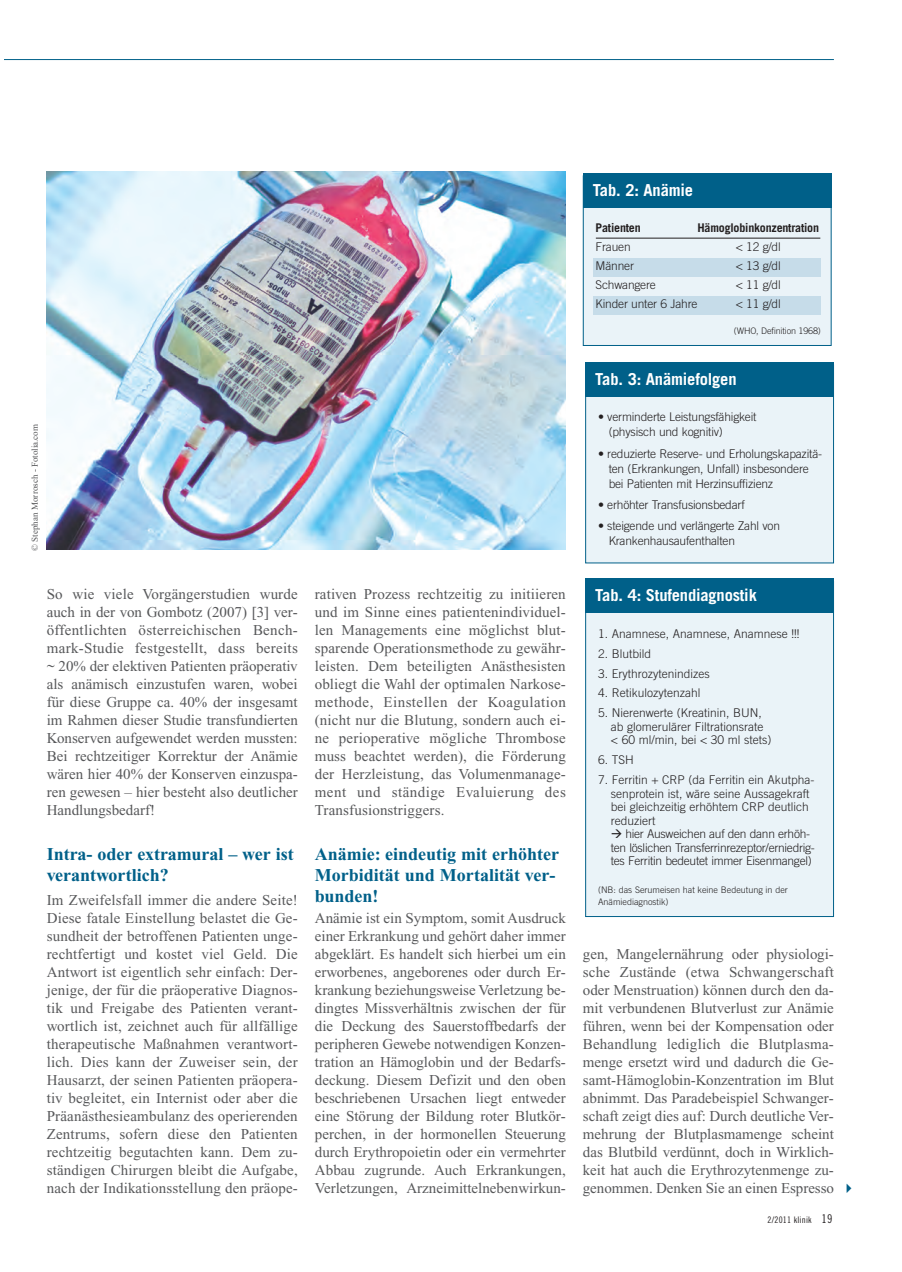
<style>
.page{position:relative;width:902px;height:1272px;background:#fff}
.page>*{position:absolute;margin:0;border:0;box-sizing:border-box;transform-origin:0 0}
.t1{font:700 18px/21px "Times";color:#006089}
.t2{font:700 16.5px "Trade Gothic";letter-spacing:-.01em;color:#fff}
.t3{font:15px/18px "Times";color:#57585a;text-align:justify}
.t4{font:300 12px/18.9px "Trade Gothic";letter-spacing:-.015em;color:#231f20}
.t5{font:300 9px/12px "Trade Gothic";color:#231f20}
.t6{font:9px "Times";color:#57585a}
.t7{font:9px "Trade Gothic Cond Eighteen";letter-spacing:.02em;color:#231f20}
.s1{font-weight:700}
.s2{color:#006089}
.s3{font-size:12px}
</style>
<div class="page">
<hr style="left:4px;top:59px;width:829px;height:1px;background:#006089">
<img style="left:47px;top:171px;width:519px;height:379px">
<div style="left:583px;top:176px;width:247px;height:169px;background:#eaf3f8"></div>
<div style="left:583px;top:175px;width:248px;height:171px;border:1px solid #006089"></div>
<div style="left:593px;top:258px;width:227px;height:19px;background:#c6dce9"></div>
<div style="left:593px;top:296px;width:227px;height:18px;background:#c6dce9"></div>
<div style="left:583px;top:173px;width:248px;height:34px;background:#006089"></div>
<hr style="left:595px;top:238px;width:225px;height:1px;background:#231f20">
<div style="left:586px;top:365px;width:247px;height:197px;background:#eaf3f8"></div>
<div style="left:585px;top:362px;width:248px;height:34px;background:#006089"></div>
<div style="left:586px;top:582px;width:247px;height:334px;background:#eaf3f8"></div>
<div style="left:585px;top:581px;width:248px;height:335px;border:1px solid #006089"></div>
<div style="left:585px;top:579px;width:248px;height:34px;background:#006089"></div>
<p class="t6" style="left:32px;top:551px;width:128px;rotate:-90deg">© Stephan Morrosch - Fotolia.com</p>
<p class="t3" style="left:47px;top:586px;width:252px">So wie viele Vorgängerstudien wurde auch in der von Gombotz (2007) [3] ver&shy;öffentlichten österreichischen Bench&shy;mark-Studie festgestellt, dass bereits ~ 20% der elektiven Patienten präoperativ als anämisch einzustufen waren, wobei für diese Gruppe ca. 40% der insgesamt im Rahmen dieser Studie transfundierten Konserven aufgewendet werden mussten:<br>Bei rechtzeitiger Korrektur der Anämie wären hier 40% der Konserven einzuspa&shy;ren gewesen – hier besteht also deutlicher Handlungsbedarf!</p>
<p class="t1" style="left:47px;top:845px;width:248px">Intra- oder extramural – wer ist verantwortlich?</p>
<p class="t3" style="left:47px;top:892px;width:252px">Im Zweifelsfall immer die andere Seite!<br>Diese fatale Einstellung belastet die Ge&shy;sundheit der betroffenen Patienten unge&shy;rechtfertigt und kostet viel Geld. Die Antwort ist eigentlich sehr einfach: Der&shy;jenige, der für die präoperative Diagnos&shy;tik und Freigabe des Patienten verant&shy;wortlich ist, zeichnet auch für allfällige therapeutische Maßnahmen verantwort&shy;lich. Dies kann der Zuweiser sein, der Hausarzt, der seinen Patienten präopera&shy;tiv begleitet, ein Internist oder aber die Präanästhesieambulanz des operierenden Zentrums, sofern diese den Patienten rechtzeitig begutachten kann. Dem zu&shy;ständigen Chirurgen bleibt die Aufgabe, nach der Indikationsstellung den präope-</p>
<p class="t3" style="left:315px;top:586px;width:252px">rativen Prozess rechtzeitig zu initiieren und im Sinne eines patientenindividuel&shy;len Managements eine möglichst blut&shy;sparende Operationsmethode zu gewähr&shy;leisten. Dem beteiligten Anästhesisten obliegt die Wahl der optimalen Narkose&shy;methode, Einstellen der Koagulation (nicht nur die Blutung, sondern auch ei&shy;ne perioperative mögliche Thrombose muss beachtet werden), die Förderung der Herzleistung, das Volumenmanage&shy;ment und ständige Evaluierung des Transfusionstriggers.</p>
<p class="t1" style="left:315px;top:845px;width:246px">Anämie: eindeutig mit erhöhter<br>Morbidität und Mortalität ver&shy;bunden!</p>
<p class="t3" style="left:315px;top:910px;width:252px">Anämie ist ein Symptom, somit Ausdruck einer Erkrankung und gehört daher immer abgeklärt. Es handelt sich hierbei um ein erworbenes, angeborenes oder durch Er&shy;krankung beziehungsweise Verletzung be&shy;dingtes Missverhältnis zwischen der für die Deckung des Sauerstoffbedarfs der peripheren Gewebe notwendigen Konzen&shy;tration an Hämoglobin und der Bedarfs&shy;deckung. Diesem Defizit und den oben beschriebenen Ursachen liegt entweder eine Störung der Bildung roter Blutkör&shy;perchen, in der hormonellen Steuerung durch Erythropoietin oder ein vermehrter Abbau zugrunde. Auch Erkrankungen, Verletzungen, Arzneimittelnebenwirkun-</p>
<p class="t2" style="left:592px;top:184px;width:102px">Tab. 2: Anämie</p>
<p class="t4" style="left:595px;top:219px;width:103px"><span class="s1">Patienten<br></span>Frauen<br>Männer<br>Schwangere<br>Kinder unter 6 Jahre</p>
<p class="t4" style="left:697px;top:219px;width:123px;text-align:center"><span class="s1">Hämoglobinkonzentration </span>&lt; 12 g/dl<br>&lt; 13 g/dl<br>&lt; 11 g/dl<br>&lt; 11 g/dl</p>
<p class="t5" style="left:733px;top:325px;width:88px">(WHO, Definition 1968)</p>
<p class="t2" style="left:595px;top:373px;width:143px">Tab. 3: Anämiefolgen</p>
<p class="t4" style="left:608px;top:410px;width:149px;line-height:15px;text-indent:-11px">• verminderte Leistungsfähigkeit (physisch und kognitiv)</p>
<p class="t4" style="left:608px;top:447px;width:215px;line-height:15px;text-indent:-11px">• reduzierte Reserve- und Erholungskapazitä&shy;ten (Erkrankungen, Unfall) insbesondere bei Patienten mit Herzinsuffizienz</p>
<p class="t4" style="left:598px;top:496px;width:148px">• erhöhter Transfusionsbedarf</p>
<p class="t4" style="left:608px;top:519px;width:173px;line-height:15px;text-indent:-11px">• steigende und verlängerte Zahl von<br>Krankenhausaufenthalten</p>
<p class="t2" style="left:595px;top:589px;width:163px">Tab. 4: Stufendiagnostik</p>
<p class="t4" style="left:598px;top:625px;width:203px">1. Anamnese, Anamnese, Anamnese !!!</p>
<p class="t4" style="left:598px;top:645px;width:55px">2. Blutbild</p>
<p class="t4" style="left:598px;top:665px;width:113px">3. Erythrozytenindizes</p>
<p class="t4" style="left:598px;top:684px;width:104px">4. Retikulozytenzahl</p>
<p class="t4" style="left:610px;top:707px;width:162px;line-height:13.5px;text-indent:-13px">5. Nierenwerte (Kreatinin, BUN, ab glomerulärer Filtrationsrate &lt; 60 ml/min, bei &lt; 30 ml stets)</p>
<p class="t4" style="left:598px;top:751px;width:37px">6. TSH</p>
<p class="t4" style="left:610px;top:774px;width:205px;line-height:13.5px;text-indent:-13px">7. Ferritin + CRP (da Ferritin ein Akutpha&shy;senprotein ist, wäre seine Aussagekraft bei gleichzeitig erhöhtem CRP deutlich reduziert</p>
<p class="t4" style="left:610px;top:828px;width:206px;line-height:13.5px">→ hier Ausweichen auf den dann erhöh&shy;ten löslichen Transferrinrezeptor/erniedrig&shy;tes Ferritin bedeutet immer Eisenmangel)</p>
<p class="t5" style="left:598px;top:884px;width:191px">(NB: das Serumeisen hat keine Bedeutung in der<br>Anämiediagnostik)</p>
<p class="t3" style="left:583px;top:946px;width:275px;text-align:left">gen, Mangelernährung oder physiologi&shy;sche Zustände (etwa Schwangerschaft oder Menstruation) können durch den da&shy;mit verbundenen Blutverlust zur Anämie führen, wenn bei der Kompensation oder Behandlung lediglich die Blutplasma&shy;menge ersetzt wird und dadurch die Ge&shy;samt-Hämoglobin-Konzentration im Blut abnimmt. Das Paradebeispiel Schwanger&shy;schaft zeigt dies auf: Durch deutliche Ver&shy;mehrung der Blutplasmamenge scheint das Blutbild verdünnt, doch in Wirklich&shy;keit hat auch die Erythrozytenmenge zu&shy;genommen. Denken Sie an einen Espresso <span class="s2">✔</span></p>
<p class="t7" style="left:767px;top:1215px;width:66px">2/2011 klinik <span class="s3">19</span></p>
</div>
